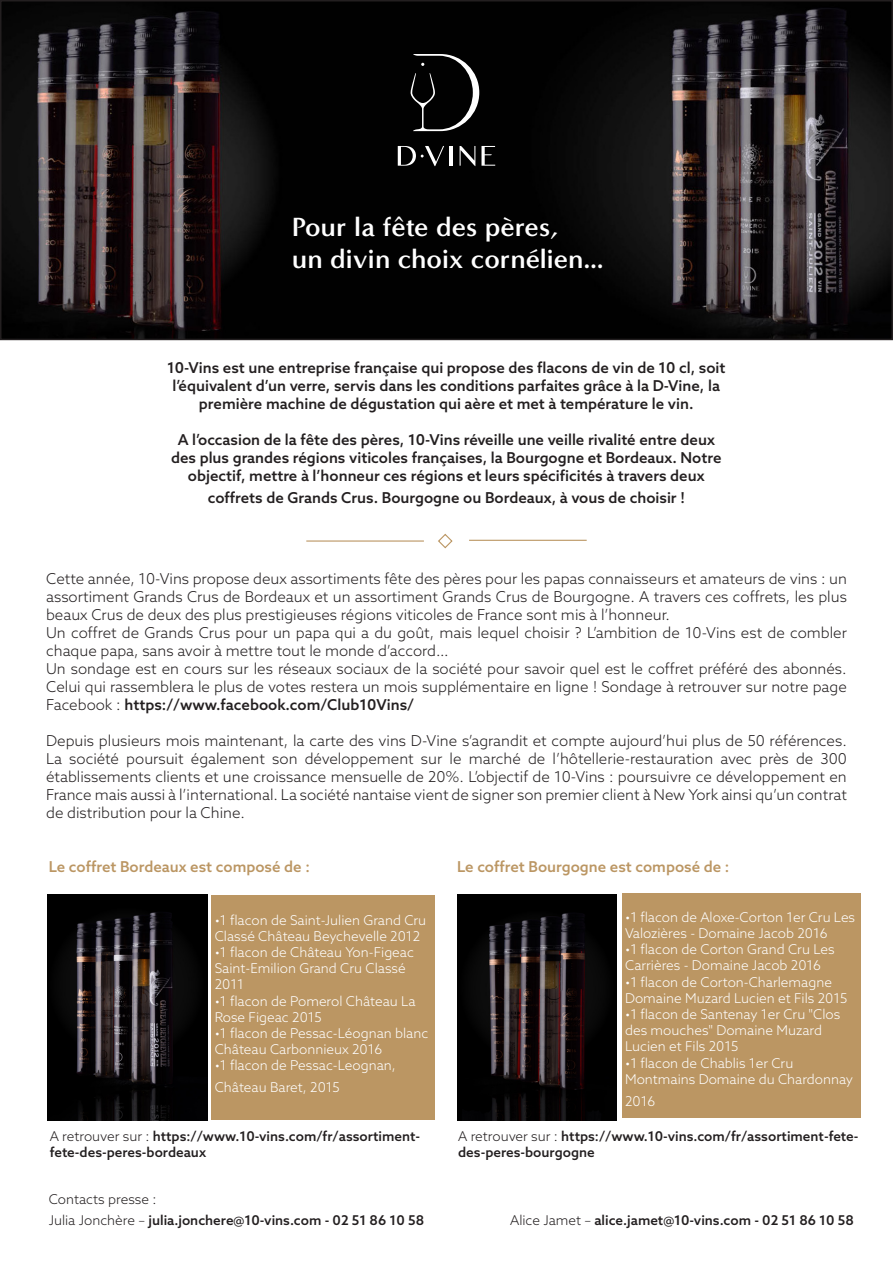
<style>
.page{position:relative;width:893px;height:1263px;background:#fff}
.page>*{position:absolute;margin:0;border:0;box-sizing:border-box;transform-origin:0 0}
.t1{font:700 27px "Minerva Modern";color:#fff}
.t2{font:300 15px/18px "Azo Sans";color:#231f20;text-align:justify}
.t3{font:500 15px/18px "Azo Sans";color:#231f20;text-align:center}
.t4{font:500 15px "Azo Sans";color:#bb9663}
.t5{font:300 13.5px/16.2px "Azo Sans";color:#fff}
.t6{font:500 13.5px/16.2px "Azo Sans";color:#231f20}
.t7{font:300 13.5px "Azo Sans";color:#231f20}
.s1{font-weight:500}
.s2{font-weight:300}
</style>
<div class="page">
<div style="left:622px;top:893px;width:238px;height:224px;background:#bb9663"></div>
<div style="left:211px;top:895px;width:224px;height:224px;background:#bb9663"></div>
<img style="left:3px;top:3px;width:887px;height:334px">
<div style="left:0;top:0;width:893px;height:340px;border:2px solid #231f20"></div>
<img style="left:48px;top:894px;width:159px;height:226px">
<img style="left:457px;top:894px;width:160px;height:226px">
<hr style="left:449px;top:146px;width:4px;height:20px;background:#fff">
<svg style="left:460px;top:146px;width:15px;height:20px"></svg>
<svg style="left:481px;top:146px;width:14px;height:20px"></svg>
<svg style="left:398px;top:146px;width:46px;height:20px"></svg>
<svg style="left:411px;top:54px;width:68px;height:77px;background:#252525"></svg>
<svg style="left:438px;top:533px;width:15px;height:16px"></svg>
<hr style="left:306px;top:540px;width:118px;height:2px;background:#bb9663">
<hr style="left:469px;top:540px;width:118px;height:1px;background:#bb9663">
<p class="t1" style="left:292px;top:210px;width:268px">Pour la fête des pères,</p>
<p class="t1" style="left:292px;top:243px;width:313px">un divin choix cornélien…</p>
<p class="t3" style="left:167px;top:358px;width:560px">10-Vins est une entreprise française qui propose des flacons de vin de 10 cl, soit l’équivalent d’un verre, servis dans les conditions parfaites grâce à la D-Vine, la première machine de dégustation qui aère et met à température le vin.</p>
<p class="t3" style="left:171px;top:430px;width:552px">A l’occasion de la fête des pères, 10-Vins réveille une veille rivalité entre deux des plus grandes régions viticoles françaises, la Bourgogne et Bordeaux. Notre objectif, mettre à l’honneur ces régions et leurs spécificités à travers deux</p>
<p class="t3" style="left:208px;top:488px;width:479px">coffrets de Grands Crus. Bourgogne ou Bordeaux, à vous de choisir !</p>
<p class="t2" style="left:46px;top:569px;width:802px">Cette année, 10-Vins propose deux assortiments fête des pères pour les papas connaisseurs et amateurs de vins : un assortiment Grands Crus de Bordeaux et un assortiment Grands Crus de Bourgogne. A travers ces coffrets, les plus beaux Crus de deux des plus prestigieuses régions viticoles de France sont mis à l’honneur.</p>
<p class="t2" style="left:46px;top:623px;width:802px">Un coffret de Grands Crus pour un papa qui a du goût, mais lequel choisir ? L’ambition de 10-Vins est de combler chaque papa, sans avoir à mettre tout le monde d’accord…</p>
<p class="t2" style="left:46px;top:659px;width:802px">Un sondage est en cours sur les réseaux sociaux de la société pour savoir quel est le coffret préféré des abonnés.<br>Celui qui rassemblera le plus de votes restera un mois supplémentaire en ligne ! Sondage à retrouver sur notre page Facebook : <span class="s1">https://www.facebook.com/Club10Vins/</span></p>
<p class="t2" style="left:46px;top:731px;width:802px">Depuis plusieurs mois maintenant, la carte des vins D-Vine s’agrandit et compte aujourd’hui plus de 50 références.<br>La société poursuit également son développement sur le marché de l’hôtellerie-restauration avec près de 300 établissements clients et une croissance mensuelle de 20%. L’objectif de 10-Vins : poursuivre ce développement en France mais aussi à l’international. La société nantaise vient de signer son premier client à New York ainsi qu’un contrat de distribution pour la Chine.</p>
<p class="t4" style="left:49px;top:856px;width:263px">Le coffret Bordeaux est composé de :</p>
<p class="t5" style="left:215px;top:911px;width:213px">•1 flacon de Saint-Julien Grand Cru<br>Classé Château Beychevelle 2012</p>
<p class="t5" style="left:215px;top:944px;width:201px">•1 flacon de Château Yon-Figeac<br>Saint-Emilion Grand Cru Classé<br>2011</p>
<p class="t5" style="left:215px;top:992px;width:202px">•1 flacon de Pomerol Château La<br>Rose Figeac 2015</p>
<p class="t5" style="left:215px;top:1025px;width:215px">•1 flacon de Pessac-Léognan blanc<br>Château Carbonnieux 2016</p>
<p class="t5" style="left:215px;top:1054px;width:183px;line-height:21.6px">•1 flacon de Pessac-Leognan,<br>Château Baret, 2015</p>
<p class="t4" style="left:457px;top:856px;width:274px">Le coffret Bourgogne est composé de :</p>
<p class="t5" style="left:625px;top:909px;width:232px">•1 flacon de Aloxe-Corton 1er Cru Les<br>Valozières - Domaine Jacob 2016</p>
<p class="t5" style="left:625px;top:941px;width:211px">•1 flacon de Corton Grand Cru Les<br>Carrières - Domaine Jacob 2016</p>
<p class="t5" style="left:625px;top:973px;width:224px">•1 flacon de Corton-Charlemagne<br>Domaine Muzard Lucien et Fils 2015</p>
<p class="t5" style="left:625px;top:1006px;width:217px">•1 flacon de Santenay 1er Cru "Clos des mouches" Domaine Muzard<br>Lucien et Fils 2015</p>
<p class="t5" style="left:625px;top:1054px;width:230px">•1 flacon de Chablis 1er Cru<br>Montmains Domaine du Chardonnay</p>
<p class="t5" style="left:625px;top:1092px;width:32px">2016</p>
<p class="t6" style="left:50px;top:1127px;width:372px"><span class="s2">A retrouver sur :</span> https://www.10-vins.com/fr/assortiment&shy;fete-des-peres-bordeaux</p>
<p class="t6" style="left:458px;top:1127px;width:402px"><span class="s2">A retrouver sur :</span> https://www.10-vins.com/fr/assortiment-fete&shy;des-peres-bourgogne</p>
<p class="t7" style="left:49px;top:1190px;width:109px">Contacts presse :</p>
<p class="t6" style="left:49px;top:1211px;width:377px"><span class="s2">Julia Jonchère –</span> julia.jonchere@10-vins.com - 02 51 86 10 58</p>
<p class="t6" style="left:510px;top:1211px;width:345px"><span class="s2">Alice Jamet –</span> alice.jamet@10-vins.com - 02 51 86 10 58</p>
</div>
